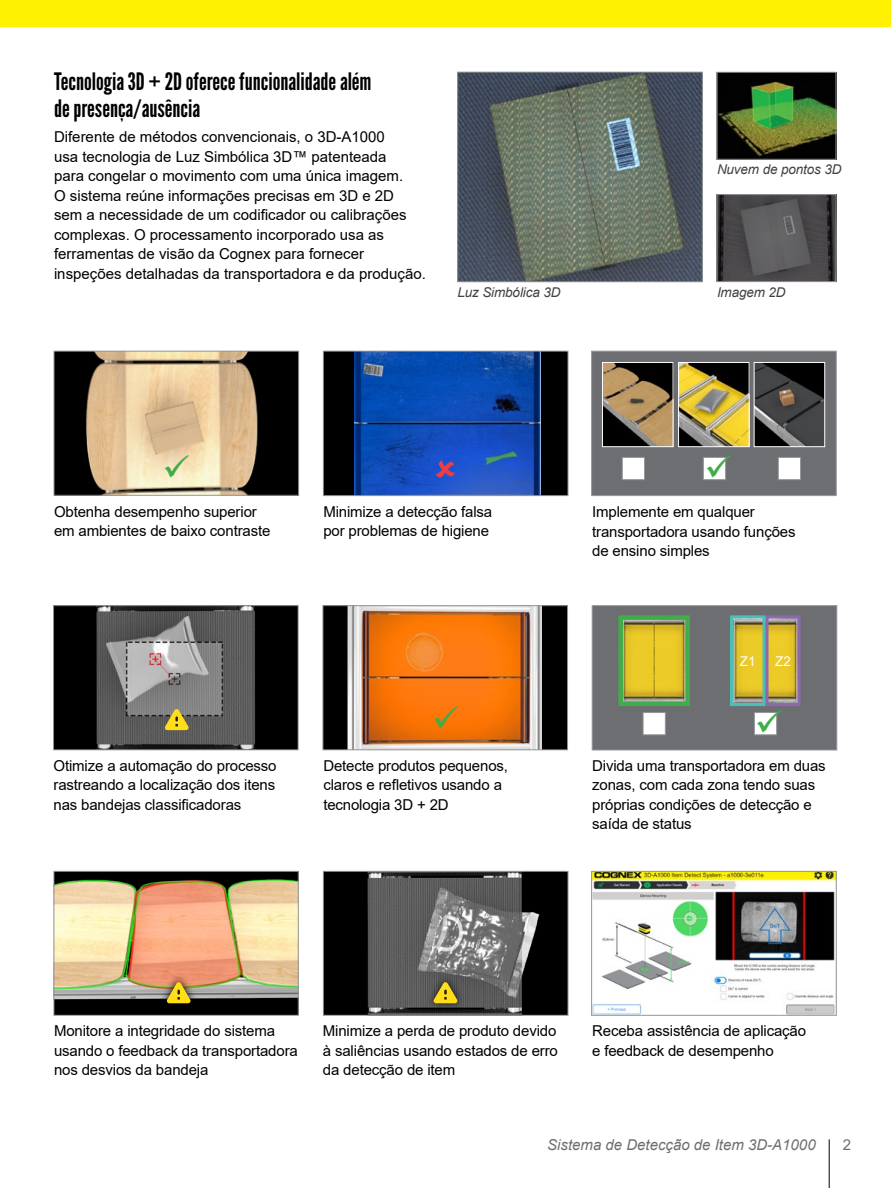
<style>
.page{position:relative;width:891px;height:1188px;background:#fff}
.page>*{position:absolute;margin:0;border:0;box-sizing:border-box;transform-origin:0 0}
.t1{font:24px/27px "League Gothic";color:#000}
.t2{font:15px/19.5px "Arial";letter-spacing:-.01em;color:#000}
.t3{font:italic 15px "Arial";color:#6d6e71}
.t4{font:15px "Arial";color:#6d6e71}
.t5{font:italic 13.5px "Arial";letter-spacing:-.01em;color:#414042}
.t6{font:13.5px "Arial";color:#fff}
</style>
<div class="page">
<hr style="left:829px;top:1139px;width:1px;height:49px;background:#000">
<div style="left:0;top:0;width:891px;height:27px;background:#fff200"></div>
<img style="left:56px;top:873px;width:241px;height:141px">
<div style="left:54px;top:871px;width:245px;height:145px;border:1px solid #939598"></div>
<div style="left:592px;top:605px;width:245px;height:145px;background:#6d6e71;border:1px solid #939598"></div>
<img style="left:460px;top:74px;width:240px;height:206px">
<div style="left:458px;top:72px;width:244px;height:210px;border:1px solid #939598"></div>
<div style="left:591px;top:351px;width:246px;height:145px;background:#6d6e71;border:1px solid #939598"></div>
<img style="left:593px;top:873px;width:242px;height:141px">
<div style="left:591px;top:871px;width:246px;height:145px;border:1px solid #939598"></div>
<div style="left:323px;top:351px;width:245px;height:145px;background:#000"></div>
<img style="left:354px;top:353px;width:187px;height:141px">
<div style="left:323px;top:351px;width:245px;height:145px;border:1px solid #939598"></div>
<img style="left:56px;top:353px;width:241px;height:141px">
<div style="left:54px;top:351px;width:245px;height:145px;border:1px solid #939598"></div>
<div style="left:323px;top:606px;width:245px;height:144px;background:#000"></div>
<img style="left:347px;top:607px;width:195px;height:141px">
<div style="left:323px;top:605px;width:245px;height:145px;border:1px solid #939598"></div>
<div style="left:54px;top:606px;width:244px;height:144px;background:#000"></div>
<img style="left:96px;top:607px;width:159px;height:141px">
<div style="left:53px;top:605px;width:246px;height:145px;border:1px solid #939598"></div>
<div style="left:323px;top:871px;width:245px;height:144px;background:#000"></div>
<img style="left:367px;top:873px;width:173px;height:141px">
<div style="left:323px;top:871px;width:245px;height:145px;border:1px solid #939598"></div>
<img style="left:719px;top:74px;width:115px;height:84px">
<div style="left:717px;top:72px;width:119px;height:88px;border:1px solid #939598"></div>
<img style="left:719px;top:196px;width:115px;height:84px">
<div style="left:717px;top:194px;width:119px;height:88px;border:1px solid #939598"></div>
<img style="left:604px;top:364px;width:67px;height:81px">
<div style="left:602px;top:362px;width:71px;height:85px;border:1px solid #fff"></div>
<img style="left:680px;top:364px;width:68px;height:81px">
<div style="left:678px;top:362px;width:72px;height:85px;border:1px solid #fff"></div>
<img style="left:756px;top:364px;width:67px;height:81px">
<div style="left:754px;top:362px;width:71px;height:85px;border:1px solid #fff"></div>
<div style="left:622px;top:457px;width:23px;height:23px;background:#fff;border:1px solid #939598"></div>
<div style="left:703px;top:457px;width:23px;height:23px;background:#fff;border:1px solid #939598"></div>
<div style="left:778px;top:457px;width:23px;height:23px;background:#fff;border:1px solid #939598"></div>
<img style="left:623px;top:620px;width:62px;height:81px">
<div style="left:618px;top:615px;width:72px;height:91px;border:4px solid #41ad49"></div>
<div style="left:643px;top:712px;width:23px;height:23px;background:#fff;border:1px solid #939598"></div>
<div style="left:754px;top:712px;width:23px;height:23px;background:#fff;border:1px solid #939598"></div>
<img style="left:734px;top:619px;width:63px;height:83px">
<div style="left:730px;top:615px;width:36px;height:91px;border:3px solid #4ac0b4"></div>
<div style="left:766px;top:615px;width:35px;height:91px;border:3px solid #9067ac"></div>
<svg style="left:165px;top:709px;width:24px;height:21px"></svg>
<svg style="left:159px;top:975px;width:39px;height:36px"></svg>
<svg style="left:167px;top:982px;width:24px;height:21px"></svg>
<div style="left:426px;top:975px;width:39px;height:36px;background:#000;opacity:.75"></div>
<svg style="left:433px;top:982px;width:24px;height:21px"></svg>
<svg style="left:436px;top:460px;width:19px;height:18px"></svg>
<svg style="left:165px;top:455px;width:24px;height:23px"></svg>
<svg style="left:434px;top:706px;width:24px;height:23px"></svg>
<svg style="left:757px;top:712px;width:20px;height:21px"></svg>
<svg style="left:707px;top:457px;width:19px;height:21px"></svg>
<h1 class="t1" style="left:54px;top:68px;width:319px">Tecnologia 3D + 2D oferece funcionalidade além de presença/ausência</h1>
<p class="t2" style="left:54px;top:127px;width:373px">Diferente de métodos convencionais, o 3D-A1000<br>usa tecnologia de Luz Simbólica 3D™ patenteada<br>para congelar o movimento com uma única imagem.<br>O sistema reúne informações precisas em 3D e 2D sem a necessidade de um codificador ou calibrações complexas. O processamento incorporado usa as ferramentas de visão da Cognex para fornecer inspeções detalhadas da transportadora e da produção.</p>
<p class="t5" style="left:457px;top:284px;width:105px">Luz Simbólica 3D</p>
<p class="t5" style="left:717px;top:161px;width:126px">Nuvem de pontos 3D</p>
<p class="t5" style="left:717px;top:284px;width:70px">Imagem 2D</p>
<p class="t2" style="left:54px;top:502px;width:218px">Obtenha desempenho superior em ambientes de baixo contraste</p>
<p class="t2" style="left:323px;top:502px;width:170px">Minimize a detecção falsa por problemas de higiene</p>
<p class="t2" style="left:592px;top:502px;width:205px">Implemente em qualquer transportadora usando funções de ensino simples</p>
<p class="t6" style="left:740px;top:652px;width:17px">Z1</p>
<p class="t6" style="left:775px;top:652px;width:17px">Z2</p>
<p class="t2" style="left:54px;top:756px;width:225px;text-align:justify">Otimize a automação do processo rastreando a localização dos itens nas bandejas classificadoras</p>
<p class="t2" style="left:323px;top:756px;width:186px">Detecte produtos pequenos, claros e refletivos usando a tecnologia 3D + 2D</p>
<p class="t2" style="left:592px;top:756px;width:235px">Divida uma transportadora em duas zonas, com cada zona tendo suas próprias condições de detecção e saída de status</p>
<p class="t2" style="left:54px;top:1021px;width:245px">Monitore a integridade do sistema usando o feedback da transportadora nos desvios da bandeja</p>
<p class="t2" style="left:323px;top:1021px;width:237px;text-align:justify">Minimize a perda de produto devido à saliências usando estados de erro da detecção de item</p>
<p class="t2" style="left:592px;top:1021px;width:215px">Receba assistência de aplicação e feedback de desempenho</p>
<p class="t3" style="left:547px;top:1135px;width:270px">Sistema de Detecção de Item 3D-A1000</p>
<p class="t4" style="left:843px;top:1135px;width:10px">2</p>
</div>
